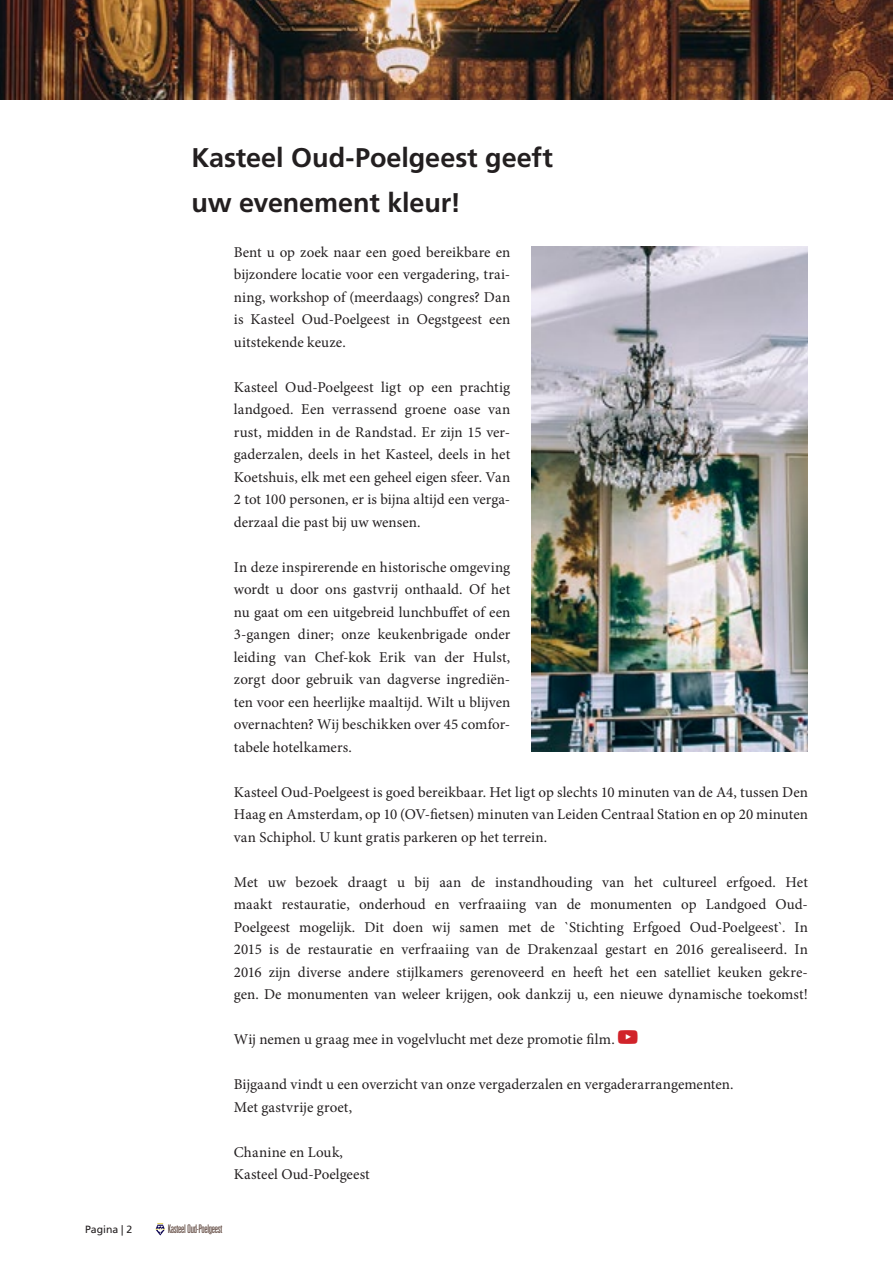
<style>
.page{position:relative;width:893px;height:1263px;background:#fff}
.page>*{position:absolute;margin:0;border:0;box-sizing:border-box;transform-origin:0 0}
.t1{font:700 27px/45px "Frutiger LT Std";letter-spacing:-.005em;color:#231f20}
.t2{font:15px/22.5px "Minion Pro";color:#231f20;text-align:justify}
.t3{font:300 ultra-condensed 11.85px "Univers LT Std";letter-spacing:-.025em;color:#563d34}
.t4{font:10.5px "Frutiger LT Std";color:#231f20}
</style>
<div class="page">
<svg style="left:156px;top:1223px;width:9px;height:12px"></svg>
<img style="left:0;top:0;width:893px;height:99px">
<img style="left:531px;top:247px;width:277px;height:505px">
<h1 class="t1" style="left:191px;top:135px;width:363px">Kasteel Oud-Poelgeest geeft uw evenement kleur!</h1>
<p class="t2" style="left:234px;top:241px;width:278px">Bent u op zoek naar een goed bereikbare en bijzondere locatie voor een vergadering, trai&shy;ning, workshop of (meerdaags) congres? Dan is Kasteel Oud-Poelgeest in Oegstgeest een uitstekende keuze.</p>
<p class="t2" style="left:234px;top:376px;width:278px">Kasteel Oud-Poelgeest ligt op een prachtig landgoed. Een verrassend groene oase van rust, midden in de Randstad. Er zijn 15 ver&shy;gaderzalen, deels in het Kasteel, deels in het Koetshuis, elk met een geheel eigen sfeer. Van 2 tot 100 personen, er is bijna altijd een verga&shy;derzaal die past bij uw wensen.</p>
<p class="t2" style="left:234px;top:556px;width:278px">In deze inspirerende en historische omgeving wordt u door ons gastvrij onthaald. Of het nu gaat om een uitgebreid lunchbuffet of een 3-gangen diner; onze keukenbrigade onder leiding van Chef-kok Erik van der Hulst, zorgt door gebruik van dagverse ingrediën&shy;ten voor een heerlijke maaltijd. Wilt u blijven overnachten? Wij beschikken over 45 comfor&shy;tabele hotelkamers.</p>
<p class="t2" style="left:234px;top:781px;width:576px">Kasteel Oud-Poelgeest is goed bereikbaar. Het ligt op slechts 10 minuten van de A4, tussen Den Haag en Amsterdam, op 10 (OV-fietsen) minuten van Leiden Centraal Station en op 20 minuten van Schiphol. U kunt gratis parkeren op het terrein.</p>
<p class="t2" style="left:234px;top:871px;width:576px">Met uw bezoek draagt u bij aan de instandhouding van het cultureel erfgoed. Het maakt restauratie, onderhoud en verfraaiing van de monumenten op Landgoed Oud-Poelgeest mogelijk. Dit doen wij samen met de `Stichting Erfgoed Oud-Poelgeest`. In 2015 is de restauratie en verfraaiing van de Drakenzaal gestart en 2016 gerealiseerd. In 2016 zijn diverse andere stijlkamers gerenoveerd en heeft het een satelliet keuken gekre&shy;gen. De monumenten van weleer krijgen, ook dankzij u, een nieuwe dynamische toekomst!</p>
<p class="t2" style="left:234px;top:1028px;width:382px">Wij nemen u graag mee in vogelvlucht met deze promotie film.</p>
<p class="t2" style="left:234px;top:1073px;width:501px">Bijgaand vindt u een overzicht van onze vergaderzalen en vergaderarrangementen.<br>Met gastvrije groet,</p>
<p class="t2" style="left:234px;top:1141px;width:137px">Chanine en Louk,<br>Kasteel Oud-Poelgeest</p>
<p class="t3" style="left:81px;top:1223px;width:56px">Kasteel-Oud Poelgeest</p>
<p class="t4" style="left:85px;top:1223px;width:49px">Pagina | 2</p>
<p class="t3" style="left:168px;top:1223px;width:56px">Kasteel Oud-Poelgeest</p>
</div>
